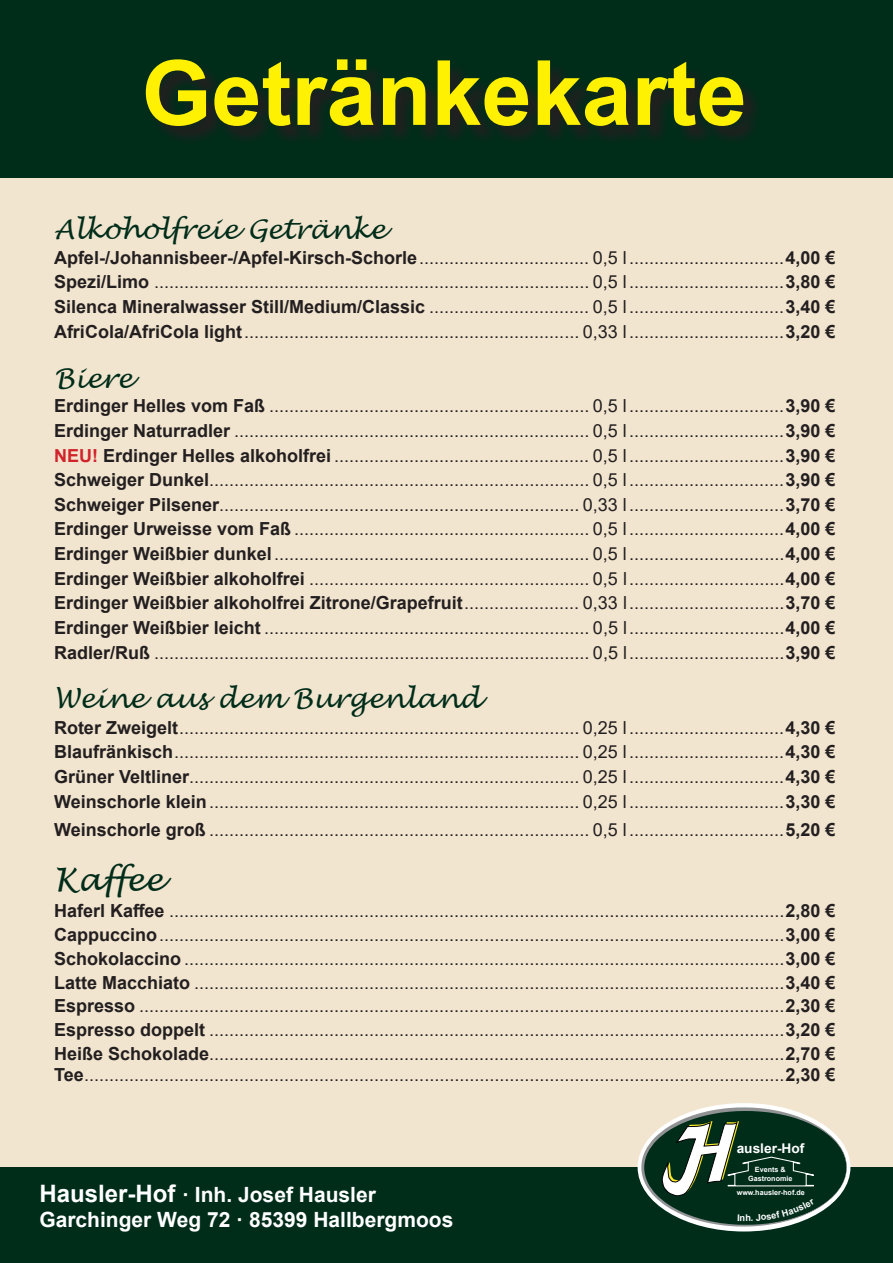
<style>
.page{position:relative;width:893px;height:1263px;background:#fff}
.page>*{position:absolute;margin:0;border:0;box-sizing:border-box;transform-origin:0 0}
.t1{font:700 90px "Arial";color:#fff101}
.t2{font:italic 31.95px "Lucida Handwriting";color:#002d1a}
.t3{font:italic 27px "Lucida Handwriting";color:#002d1a}
.t4{font:700 24px "Arial";color:#fff}
.t5{font:700 21px/25.2px "Arial";color:#fff}
.t6{font:18px/24.6px "Arial";color:#231f20;text-align:justify}
.t7{font:700 13.35px "Arial";color:#fff}
.t8{font:700 7.2px/8.7px "Arial";color:#fff;text-align:center}
.s1{font-weight:700}
.s2{font-weight:700;color:#d1232a}
</style>
<div class="page">
<div style="left:0;top:177px;width:893px;height:990px;background:#f2e5cf"></div>
<div style="left:0;top:1167px;width:893px;height:96px;background:#002d1a"></div>
<div style="left:638px;top:1103px;width:212px;height:128px;background:#fff;border-radius:50%"></div>
<div style="left:0;top:0;width:893px;height:177px;background:#002d1a"></div>
<svg style="left:154px;top:68px;width:602px;height:71px;fill:#0d271c"></svg>
<svg style="left:641px;top:1107px;width:206px;height:119px"></svg>
<h1 class="t1" style="left:141px;top:30px;width:607px">Getränkekarte</h1>
<h3 class="t3" style="left:54px;top:213px;width:333px">Alkoholfreie Getränke</h3>
<p class="t6" style="left:54px;top:245px;width:783px"><span class="s1">Apfel-/Johannisbeer-/Apfel-Kirsch-Schorle</span>.................................. 0,5 l...............................<span class="s1">4,00 € Spezi/Limo</span> ....................................................................................... 0,5 l...............................<span class="s1">3,80 € Silenca Mineralwasser Still/Medium/Classic</span> ................................ 0,5 l...............................<span class="s1">3,40 € AfriCola/AfriCola light</span>................................................................... 0,33 l...............................<span class="s1">3,20 €</span></p>
<h3 class="t3" style="left:54px;top:362px;width:80px">Biere</h3>
<p class="t6" style="left:54px;top:394px;width:783px"><span class="s1">Erdinger Helles vom Faß</span> ................................................................ 0,5 l...............................<span class="s1">3,90 € Erdinger Naturradler</span> ....................................................................... 0,5 l...............................<span class="s1">3,90 € </span><span class="s2">NEU!</span> <span class="s1">Erdinger Helles alkoholfrei</span> ................................................... 0,5 l...............................<span class="s1">3,90 € Schweiger Dunkel</span>............................................................................ 0,5 l...............................<span class="s1">3,90 € Schweiger Pilsener</span>........................................................................ 0,33 l...............................<span class="s1">3,70 € Erdinger Urweisse vom Faß</span> ........................................................... 0,5 l...............................<span class="s1">4,00 € Erdinger Weißbier dunkel</span>............................................................... 0,5 l...............................<span class="s1">4,00 € Erdinger Weißbier alkoholfrei</span> ........................................................ 0,5 l...............................<span class="s1">4,00 € Erdinger Weißbier alkoholfrei Zitrone/Grapefruit</span>....................... 0,33 l...............................<span class="s1">3,70 € Erdinger Weißbier leicht</span> ................................................................. 0,5 l...............................<span class="s1">4,00 € Radler/Ruß</span> ....................................................................................... 0,5 l...............................<span class="s1">3,90 €</span></p>
<h3 class="t3" style="left:54px;top:682px;width:428px">Weine aus dem Burgenland</h3>
<p class="t6" style="left:54px;top:715px;width:783px"><span class="s1">Roter Zweigelt</span>................................................................................ 0,25 l...............................<span class="s1">4,30 € Blaufränkisch</span>................................................................................. 0,25 l...............................<span class="s1">4,30 € Grüner Veltliner</span>.............................................................................. 0,25 l...............................<span class="s1">4,30 € Weinschorle klein</span>.......................................................................... 0,25 l...............................<span class="s1">3,30 €</span></p>
<p class="t6" style="left:54px;top:817px;width:783px"><span class="s1">Weinschorle groß</span> ............................................................................ 0,5 l...............................<span class="s1">5,20 €</span></p>
<h2 class="t2" style="left:54px;top:861px;width:111px">Kaffee</h2>
<p class="t6" style="left:54px;top:899px;width:783px;line-height:23.7px"><span class="s1">Haferl Kaffee</span> ...........................................................................................................................<span class="s1">2,80 € Cappuccino</span>.............................................................................................................................<span class="s1">3,00 € Schokolaccino</span> ........................................................................................................................<span class="s1">3,00 € Latte Macchiato</span> ......................................................................................................................<span class="s1">3,40 € Espresso</span> .................................................................................................................................<span class="s1">2,30 € Espresso doppelt</span> ...................................................................................................................<span class="s1">3,20 € Heiße Schokolade</span>...................................................................................................................<span class="s1">2,70 €</span></p>
<p class="t6" style="left:54px;top:1062px;width:783px"><span class="s1">Tee</span>............................................................................................................................................<span class="s1">2,30 €</span></p>
<p class="t7" style="left:737px;top:1138px;width:69px">ausler-Hof</p>
<p class="t8" style="left:748px;top:1165px;width:46px">Events &amp;<br>Gastronomie</p>
<h3 class="t4" style="left:39px;top:1176px;width:138px">Hausler-Hof</h3>
<p class="t8" style="left:737px;top:1188px;width:70px">www.hausler-hof.de</p>
<p class="t5" style="left:39px;top:1182px;width:415px;text-indent:143px">· Inh. Josef Hausler<br>Garchinger Weg 72 · 85399 Hallbergmoos</p>
</div>
